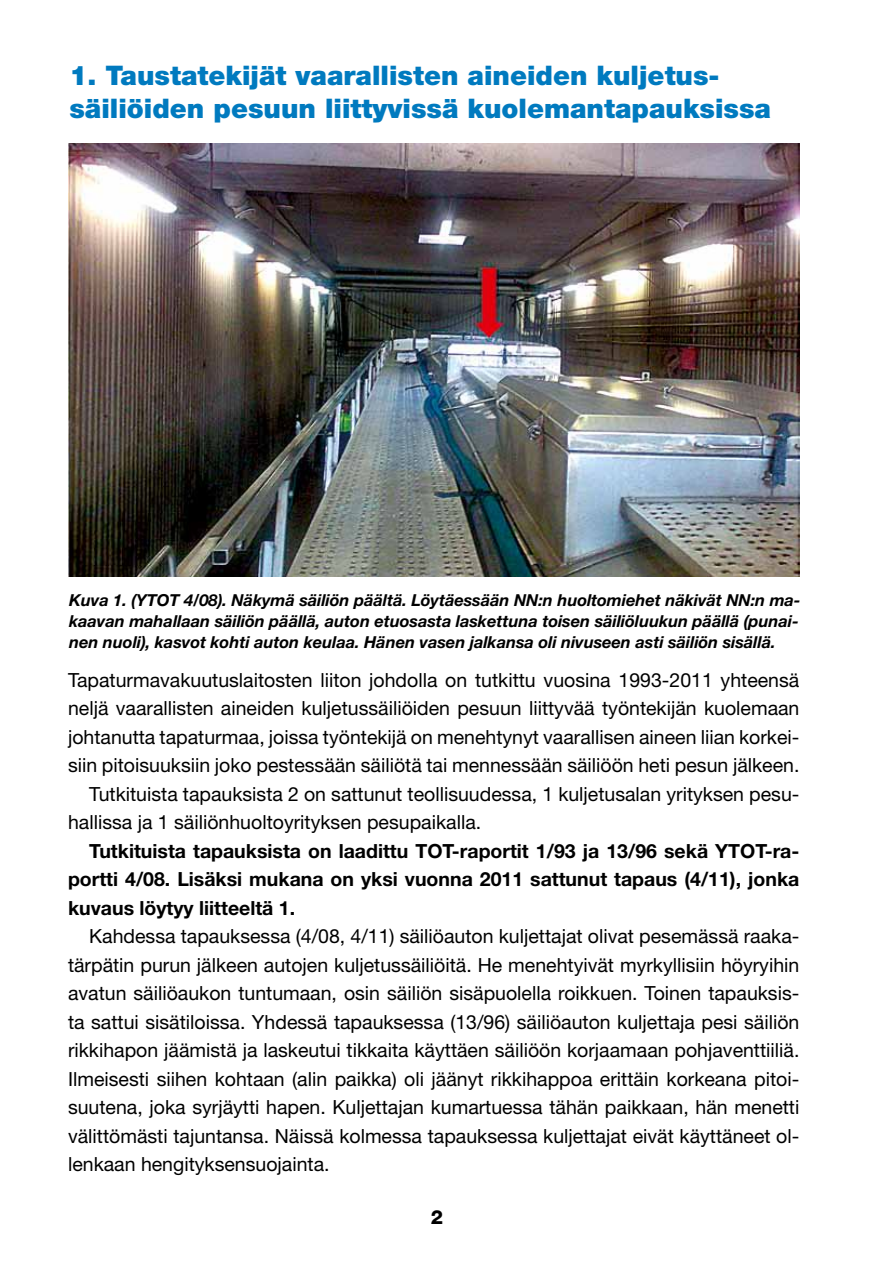
<style>
.page{position:relative;width:893px;height:1263px;background:#fff}
.page>*{position:absolute;margin:0;border:0;box-sizing:border-box;transform-origin:0 0}
.t1{font:900 27px/33px "Helvetica Neue";color:#007abf}
.t2{font:19.5px/28.5px "Helvetica Neue";color:#000;text-align:justify}
.t3{font:700 19.5px/28.5px "Helvetica Neue";color:#000;text-align:justify}
.t4{font:800 19.5px "Helvetica Neue";color:#000}
.t5{font:italic 700 16.5px/21px "Helvetica Neue";letter-spacing:-.005em;color:#000;text-align:justify}
</style>
<div class="page">
<img style="left:68px;top:143px;width:731px;height:434px">
<h1 class="t1" style="left:69px;top:59px;width:703px">1. Taustatekijät vaarallisten aineiden kuljetus&shy;säiliöiden pesuun liittyvissä kuolemantapauksissa</h1>
<p class="t5" style="left:69px;top:589px;width:733px">Kuva 1. (YTOT 4/08). Näkymä säiliön päältä. Löytäessään NN:n huoltomiehet näkivät NN:n ma&shy;kaavan mahallaan säiliön päällä, auton etuosasta laskettuna toisen säiliöluukun päällä (punai&shy;nen nuoli), kasvot kohti auton keulaa. Hänen vasen jalkansa oli nivuseen asti säiliön sisällä.</p>
<p class="t2" style="left:68px;top:665px;width:733px">Tapaturmavakuutuslaitosten liiton johdolla on tutkittu vuosina 1993-2011 yhteensä</p>
<p class="t2" style="left:68px;top:694px;width:733px">neljä vaarallisten aineiden kuljetussäiliöiden pesuun liittyvää työntekijän kuolemaan</p>
<p class="t2" style="left:68px;top:722px;width:733px">johtanutta tapaturmaa, joissa työntekijä on menehtynyt vaarallisen aineen liian korkei-</p>
<p class="t2" style="left:68px;top:751px;width:733px">siin pitoisuuksiin joko pestessään säiliötä tai mennessään säiliöön heti pesun jälkeen.</p>
<p class="t2" style="left:89px;top:779px;width:712px">Tutkituista tapauksista 2 on sattunut teollisuudessa, 1 kuljetusalan yrityksen pesu-</p>
<p class="t2" style="left:68px;top:808px;width:415px">hallissa ja 1 säiliönhuoltoyrityksen pesupaikalla.</p>
<p class="t3" style="left:68px;top:836px;width:733px;text-indent:21px">Tutkituista tapauksista on laadittu TOT-raportit 1/93 ja 13/96 sekä YTOT-ra&shy;portti 4/08. Lisäksi mukana on yksi vuonna 2011 sattunut tapaus (4/11), jonka kuvaus löytyy liitteeltä 1.</p>
<p class="t2" style="left:68px;top:922px;width:733px;text-indent:21px">Kahdessa tapauksessa (4/08, 4/11) säiliöauton kuljettajat olivat pesemässä raaka&shy;tärpätin purun jälkeen autojen kuljetussäiliöitä. He menehtyivät myrkyllisiin höyryihin avatun säiliöaukon tuntumaan, osin säiliön sisäpuolella roikkuen. Toinen tapauksis&shy;ta sattui sisätiloissa. Yhdessä tapauksessa (13/96) säiliöauton kuljettaja pesi säiliön rikkihapon jäämistä ja laskeutui tikkaita käyttäen säiliöön korjaamaan pohjaventtiiliä.<br>Ilmeisesti siihen kohtaan (alin paikka) oli jäänyt rikkihappoa erittäin korkeana pitoi&shy;suutena, joka syrjäytti hapen. Kuljettajan kumartuessa tähän paikkaan, hän menetti välittömästi tajuntansa. Näissä kolmessa tapauksessa kuljettajat eivät käyttäneet ol&shy;lenkaan hengityksensuojainta.</p>
<p class="t4" style="left:431px;top:1206px;width:14px">2</p>
</div>
